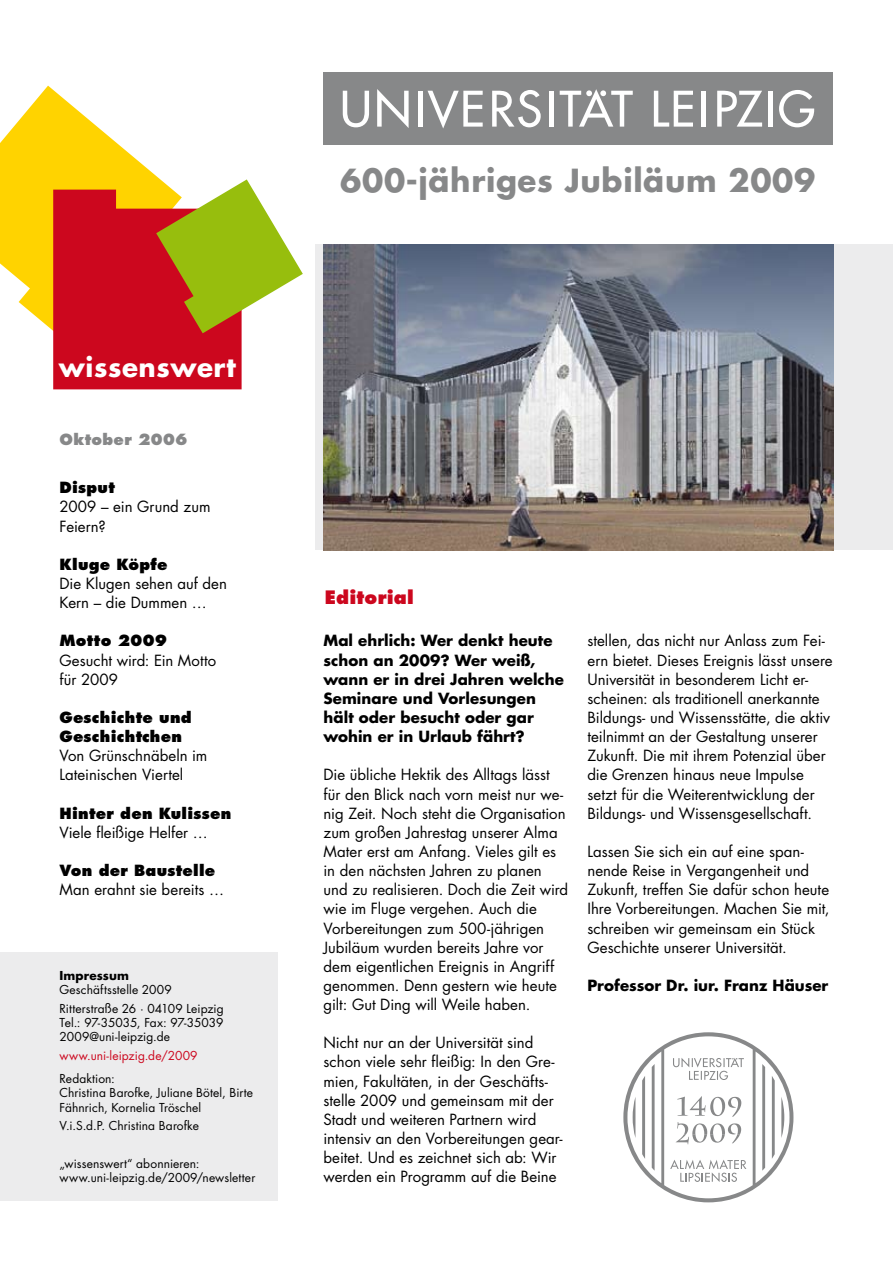
<style>
.page{position:relative;width:893px;height:1263px;background:#fff}
.page>*{position:absolute;margin:0;border:0;box-sizing:border-box;transform-origin:0 0}
.t1{font:700 30.9px "Futura";letter-spacing:.02em;color:#878889}
.t2{font:700 26.25px "Futura";letter-spacing:.02em;color:#fff}
.t3{font:800 18px "Futura";letter-spacing:.01em;color:#cc071e}
.t4{font:15px/19.2px "Futura";color:#000}
.t5{font:700 15px/19.2px "Futura";color:#000}
.t6{font:800 15px "Futura";letter-spacing:.015em;color:#000}
.t7{font:800 15px "Futura";letter-spacing:.015em;color:#878889}
.t8{font:12px/14.4px "Futura";letter-spacing:.005em;color:#000}
.t9{font:12px "Futura";letter-spacing:.005em;color:#cc071e}
.t10{font:700 12px "Futura";letter-spacing:.01em;color:#000}
.s1{font-weight:800}
</style>
<div class="page">
<div style="left:0;top:952px;width:277px;height:249px;background:#ececed"></div>
<div style="left:314px;top:244px;width:579px;height:306px;background:#ececed"></div>
<img style="left:323px;top:244px;width:510px;height:307px">
<svg style="left:627px;top:1036px;width:162px;height:162px"></svg>
<div style="left:323px;top:72px;width:510px;height:73px;background:#878889"></div>
<hr style="left:549px;top:91px;width:4px;height:36px;background:#fff">
<svg style="left:428px;top:91px;width:55px;height:38px"></svg>
<div style="left:418px;top:91px;width:5px;height:36px;background:#fff"></div>
<svg style="left:377px;top:89px;width:32px;height:39px"></svg>
<svg style="left:343px;top:91px;width:26px;height:36px"></svg>
<svg style="left:779px;top:90px;width:35px;height:37px"></svg>
<div style="left:768px;top:91px;width:5px;height:36px;background:#fff"></div>
<hr style="left:702px;top:91px;width:4px;height:36px;background:#fff">
<svg style="left:654px;top:91px;width:39px;height:36px"></svg>
<svg style="left:492px;top:90px;width:49px;height:37px"></svg>
<svg style="left:717px;top:91px;width:45px;height:36px"></svg>
<svg style="left:560px;top:89px;width:73px;height:38px"></svg>
<svg style="left:0;top:86px;width:160px;height:245px;fill:#ffd300"></svg>
<svg style="left:53px;top:179px;width:250px;height:210px"></svg>
<h2 class="t2" style="left:59px;top:349px;width:178px">wissenswert</h2>
<p class="t7" style="left:60px;top:430px;width:130px">Oktober 2006</p>
<p class="t6" style="left:60px;top:478px;width:57px">Disput</p>
<p class="t4" style="left:60px;top:497px;width:152px">2009 – ein Grund zum<br>Feiern?</p>
<p class="t6" style="left:60px;top:555px;width:110px">Kluge Köpfe</p>
<p class="t4" style="left:60px;top:574px;width:169px">Die Klugen sehen auf den<br>Kern – die Dummen …</p>
<p class="t6" style="left:60px;top:631px;width:109px">Motto 2009</p>
<p class="t4" style="left:60px;top:650px;width:158px">Gesucht wird: Ein Motto für 2009</p>
<p class="t4" style="left:60px;top:708px;width:149px"><span class="s1">Geschichte und<br>Geschicht</span><span class="s1">ch</span><span class="s1">en<br></span>Von Grünschnäbeln im<br>Lateinischen Viertel</p>
<p class="t6" style="left:60px;top:804px;width:173px">Hinter den Kulissen</p>
<p class="t4" style="left:60px;top:822px;width:150px">Viele fleißige Helfer …</p>
<p class="t6" style="left:60px;top:861px;width:157px">Von der Baustelle</p>
<p class="t4" style="left:60px;top:880px;width:166px">Man erahnt sie bereits …</p>
<p class="t10" style="left:60px;top:967px;width:71px">Impressum</p>
<p class="t8" style="left:60px;top:980px;width:166px;line-height:18.6px">Geschäftsstelle 2009<br>Ritterstraße 26 · 04109 Leipzig</p>
<p class="t8" style="left:60px;top:1015px;width:165px">Tel.: 97-35035, Fax: 97-35039<br>2009@uni-leipzig.de</p>
<p class="t9" style="left:60px;top:1047px;width:140px">www.uni-leipzig.de/2009</p>
<p class="t8" style="left:60px;top:1071px;width:195px">Redaktion:<br>Christina Barofke, Juliane Bötel, Birte<br>Fähnrich, Kornelia Tröschel</p>
<p class="t8" style="left:60px;top:1118px;width:141px">V.i.S.d.P. Christina Barofke</p>
<p class="t8" style="left:60px;top:1156px;width:197px">„wissenswert“ abonnieren: www.uni-leipzig.de/2009/newsletter</p>
<h1 class="t1" style="left:340px;top:159px;width:477px">600-jähriges Jubiläum 2009</h1>
<p class="t3" style="left:325px;top:586px;width:90px">Editorial</p>
<p class="t5" style="left:323px;top:631px;width:242px">Mal ehrlich: Wer denkt heute schon an 2009? Wer weiß, wann er in drei Jahren welche<br>Seminare und Vorlesungen hält oder besucht oder gar wohin er in Urlaub fährt?</p>
<p class="t4" style="left:323px;top:765px;width:246px">Die übliche Hektik des Alltags lässt für den Blick nach vorn meist nur we&shy;nig Zeit. Noch steht die Organisation zum großen Jahrestag unserer Alma Mater erst am Anfang. Vieles gilt es in den nächsten Jahren zu planen und zu realisieren. Doch die Zeit wird wie im Fluge vergehen. Auch die Vorbereitungen zum 500-jährigen Jubiläum wurden bereits Jahre vor dem eigentlichen Ereignis in Angriff genommen. Denn gestern wie heute gilt: Gut Ding will Weile haben.</p>
<p class="t4" style="left:323px;top:1033px;width:241px">Nicht nur an der Universität sind schon viele sehr fleißig: In den Gre&shy;mien, Fakultäten, in der Geschäfts&shy;stelle 2009 und gemeinsam mit der Stadt und weiteren Partnern wird intensiv an den Vorbereitungen gear&shy;beitet. Und es zeichnet sich ab: Wir werden ein Programm auf die Beine</p>
<p class="t4" style="left:587px;top:631px;width:247px">stellen, das nicht nur Anlass zum Fei&shy;ern bietet. Dieses Ereignis lässt unsere Universität in besonderem Licht er&shy;scheinen: als traditionell anerkannte Bildungs- und Wissensstätte, die aktiv teilnimmt an der Gestaltung unserer Zukunft. Die mit ihrem Potenzial über die Grenzen hinaus neue Impulse setzt für die Weiterentwicklung der Bildungs- und Wissensgesellschaft.</p>
<p class="t4" style="left:587px;top:842px;width:244px">Lassen Sie sich ein auf eine span&shy;nende Reise in Vergangenheit und Zukunft, treffen Sie dafür schon heute Ihre Vorbereitungen. Machen Sie mit, schreiben wir gemeinsam ein Stück Geschichte unserer Universität.</p>
<p class="t5" style="left:587px;top:975px;width:242px">Professor Dr. iur. Franz Häuser</p>
</div>
